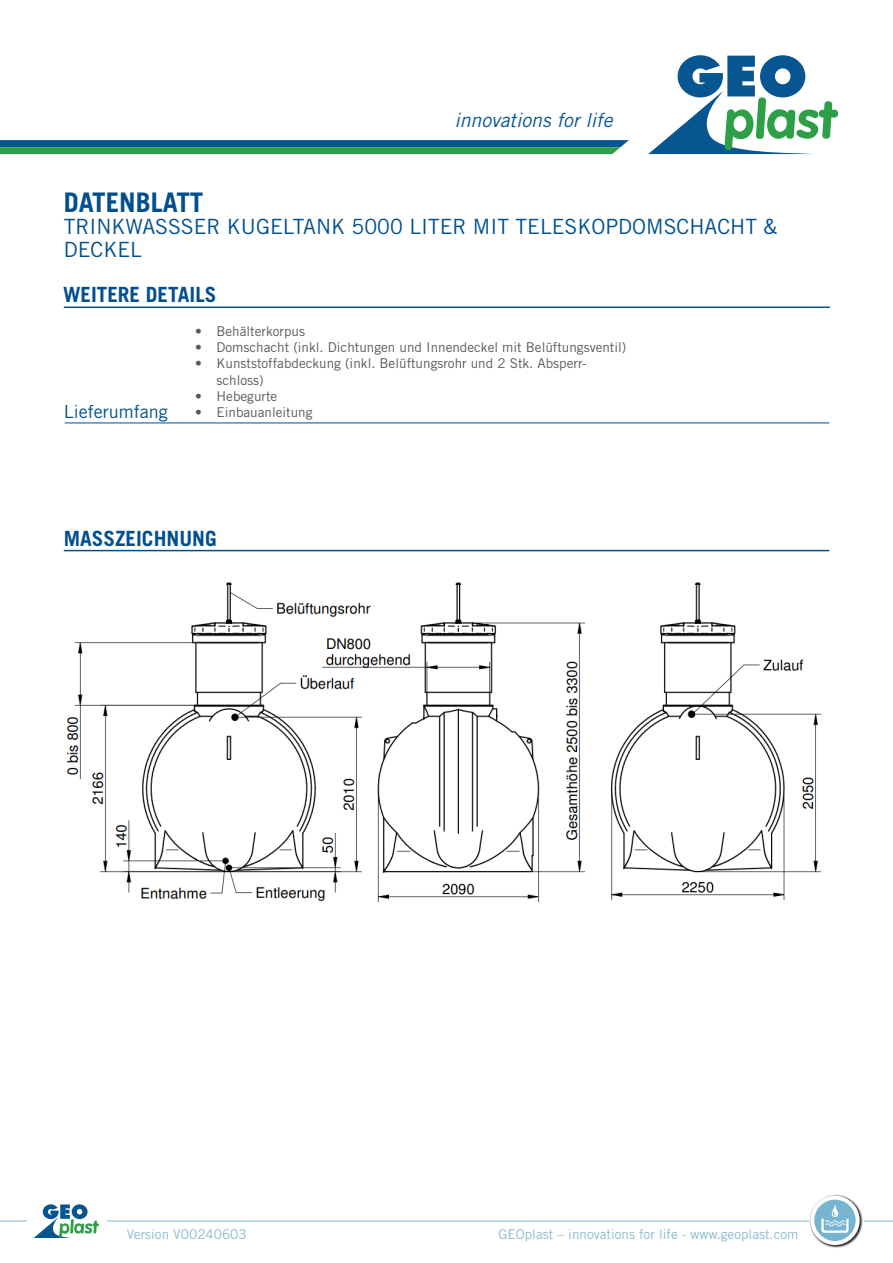
<style>
.page{position:relative;width:893px;height:1263px;background:#fff}
.page>*{position:absolute;margin:0;border:0;box-sizing:border-box;transform-origin:0 0}
.t1{font:700 27px "Trade Gothic LT Std";color:#004f8f}
.t2{font:21px/22.5px "Trade Gothic LT Std";color:#004f8f}
.t3{font:700 21px "Trade Gothic LT Std";color:#004f8f}
.t4{font:italic 19.5px "Trade Gothic LT Std";color:#075692}
.t5{font:18px "Trade Gothic LT Std";color:#004f8f}
.t6{font:13.5px/16.2px "Trade Gothic LT Std";color:#57585a}
.t7{font:13.5px "Trade Gothic LT Std";color:#8abbd1}
</style>
<div class="page">
<div style="left:819px;top:110px;width:19px;height:7px;background:#2da047;border-radius:3px"></div>
<svg style="left:648px;top:55px;width:184px;height:99px"></svg>
<svg style="left:0;top:140px;width:629px;height:14px;background:#207e71"></svg>
<hr style="left:0;top:1221px;width:893px;height:1px;background:#8abbd1">
<div style="left:28px;top:1202px;width:79px;height:44px;background:#fff"></div>
<svg style="left:35px;top:1204px;width:64px;height:33px"></svg>
<img style="left:808px;top:1194px;width:55px;height:54px">
<svg style="left:810px;top:1196px;width:50px;height:49px"></svg>
<div style="left:814px;top:1200px;width:42px;height:41px;background:#76b4cf;border-radius:50%"></div>
<svg style="left:815px;top:1203px;width:41px;height:33px"></svg>
<hr style="left:64px;top:306px;width:766px;height:2px;background:#004f8f">
<hr style="left:64px;top:550px;width:765px;height:1px;background:#004f8f">
<hr style="left:65px;top:423px;width:764px;height:1px;background:#004f8f">
<img style="left:66px;top:582px;width:756px;height:321px">
<h3 class="t4" style="left:454px;top:108px;width:160px">innovations for life</h3>
<h1 class="t1" style="left:64px;top:185px;width:141px">DATENBLATT</h1>
<h2 class="t2" style="left:64px;top:215px;width:715px">TRINKWASSSER KUGELTANK 5000 LITER MIT TELESKOPDOMSCHACHT &amp;<br>DECKEL</h2>
<h2 class="t3" style="left:63px;top:281px;width:155px">WEITERE DETAILS</h2>
<h3 class="t5" style="left:64px;top:400px;width:106px">Lieferumfang</h3>
<p class="t6" style="left:195px;top:323px;width:111px">• Behälterkorpus</p>
<p class="t6" style="left:195px;top:339px;width:433px">• Domschacht (inkl. Dichtungen und Innendeckel mit Belüftungsventil)</p>
<p class="t6" style="left:216px;top:355px;width:371px;text-indent:-21px">• Kunststoffabdeckung (inkl. Belüftungsrohr und 2 Stk. Absperr&shy;schloss)</p>
<p class="t6" style="left:195px;top:388px;width:84px">• Hebegurte</p>
<p class="t6" style="left:195px;top:404px;width:119px">• Einbauanleitung</p>
<h2 class="t3" style="left:64px;top:525px;width:154px">MASSZEICHNUNG</h2>
<p class="t7" style="left:127px;top:1226px;width:121px">Version V00240603</p>
<p class="t7" style="left:498px;top:1226px;width:301px">GEOplast – innovations for life - www.geoplast.com</p>
</div>
